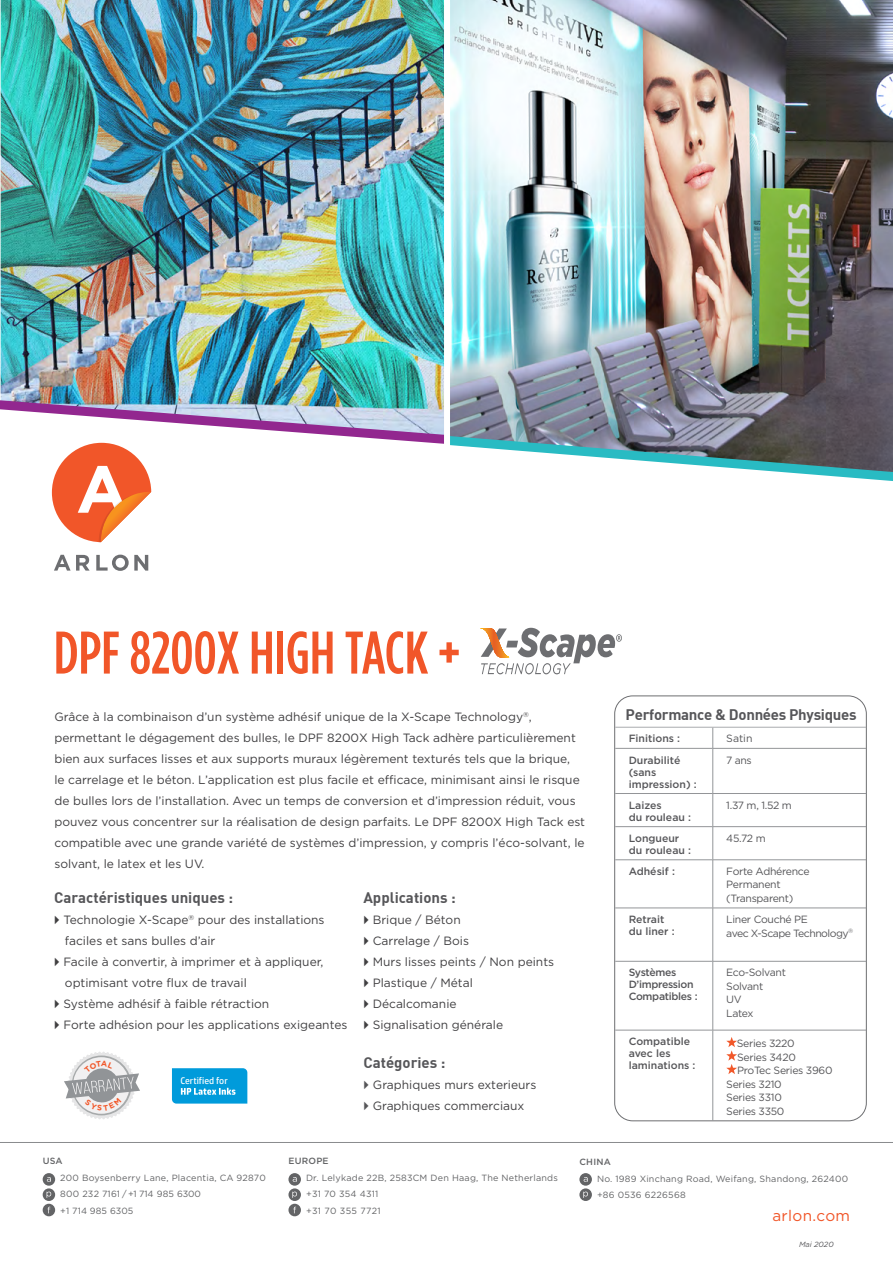
<style>
.page{position:relative;width:893px;height:1263px;background:#fff}
.page>*{position:absolute;margin:0;border:0;box-sizing:border-box;transform-origin:0 0}
.t1{font:500 60px "Gotham Condensed";color:#f15629}
.t2{font:15.3px "Gotham";letter-spacing:.025em;color:#f15629}
.t3{font:15px "DIN Bold";color:#565659}
.t4{font:15px "DIN Bold";letter-spacing:-.02em;color:#565659}
.t5{font:12px/21px "Gotham";color:#414042}
.t6{font:10.5px/13.5px "Gotham";letter-spacing:-.03em;color:#565659}
.t7{font:500 10.5px/12px "Gotham";color:#565659}
.t8{font:10.5px/13.5px "Gotham";letter-spacing:-.05em;color:#565659}
.t9{font:500 10.5px/12px "Gotham";letter-spacing:-.03em;color:#565659}
.t10{font:9.6px "HP Simplified";color:#fff}
.t11{font:9px/16.5px "Gotham";letter-spacing:.025em;color:#636466}
.t12{font:500 9px "Gotham";letter-spacing:.025em;color:#636466}
.t13{font:italic 7.5px "Gotham";color:#565659}
.s1{font-family:"Arial"}
.s2{font-family:"Arial";color:#565659}
</style>
<div class="page">
<hr style="left:0;top:1142px;width:893px;height:1px;background:#8a8c8e">
<div style="left:43px;top:1173px;width:12px;height:13px;background:#636466;border-radius:50%"></div>
<svg style="left:47px;top:1177px;width:4px;height:5px"></svg>
<svg style="left:43px;top:1204px;width:12px;height:12px"></svg>
<svg style="left:43px;top:1188px;width:12px;height:13px"></svg>
<svg style="left:47px;top:1191px;width:4px;height:7px"></svg>
<div style="left:288px;top:1173px;width:13px;height:13px;background:#636466;border-radius:50%"></div>
<svg style="left:293px;top:1177px;width:4px;height:5px"></svg>
<svg style="left:288px;top:1204px;width:13px;height:12px"></svg>
<svg style="left:288px;top:1188px;width:13px;height:13px"></svg>
<svg style="left:292px;top:1191px;width:5px;height:7px"></svg>
<svg style="left:579px;top:1173px;width:13px;height:13px"></svg>
<svg style="left:584px;top:1177px;width:4px;height:5px"></svg>
<svg style="left:579px;top:1188px;width:13px;height:13px"></svg>
<svg style="left:583px;top:1191px;width:5px;height:7px"></svg>
<div style="left:614px;top:696px;width:252px;height:425px;border:1px solid #6d6e71;border-radius:18px"></div>
<svg style="left:712px;top:728px;width:1px;height:20px"></svg>
<hr style="left:615px;top:748px;width:98px;height:1px;background:#939598">
<hr style="left:713px;top:748px;width:153px;height:1px;background:#939598">
<hr style="left:712px;top:748px;width:1px;height:45px;background:#939598">
<hr style="left:615px;top:793px;width:98px;height:1px;background:#939598">
<hr style="left:713px;top:793px;width:153px;height:1px;background:#939598">
<hr style="left:712px;top:794px;width:1px;height:32px;background:#939598">
<hr style="left:615px;top:826px;width:98px;height:1px;background:#939598">
<hr style="left:713px;top:826px;width:153px;height:1px;background:#939598">
<hr style="left:712px;top:827px;width:1px;height:32px;background:#939598">
<hr style="left:615px;top:859px;width:98px;height:1px;background:#939598">
<hr style="left:713px;top:859px;width:153px;height:1px;background:#939598">
<hr style="left:712px;top:860px;width:1px;height:48px;background:#939598">
<hr style="left:615px;top:908px;width:98px;height:1px;background:#939598">
<hr style="left:713px;top:908px;width:153px;height:1px;background:#939598">
<hr style="left:712px;top:908px;width:1px;height:53px;background:#939598">
<hr style="left:615px;top:961px;width:98px;height:1px;background:#939598">
<hr style="left:713px;top:961px;width:153px;height:1px;background:#939598">
<hr style="left:712px;top:961px;width:1px;height:69px;background:#939598">
<hr style="left:712px;top:1030px;width:1px;height:91px;background:#939598">
<hr style="left:615px;top:1030px;width:98px;height:1px;background:#939598">
<hr style="left:713px;top:1030px;width:153px;height:1px;background:#939598">
<hr style="left:615px;top:727px;width:98px;height:1px;background:#a9abae">
<hr style="left:713px;top:727px;width:153px;height:1px;background:#a9abae">
<svg style="left:726px;top:1037px;width:11px;height:37px"></svg>
<svg style="left:172px;top:1068px;width:75px;height:35px;background:#13a2dd"></svg>
<svg style="left:480px;top:628px;width:142px;height:46px"></svg>
<svg style="left:54px;top:555px;width:36px;height:16px"></svg>
<svg style="left:96px;top:555px;width:52px;height:16px"></svg>
<img style="left:1px;top:0;width:443px;height:395px">
<img style="left:450px;top:0;width:443px;height:395px">
<svg style="left:0;top:395px;width:893px;height:148px"></svg>
<div style="left:444px;top:0;width:6px;height:456px;background:#fff"></div>
<svg style="left:64px;top:1052px;width:76px;height:67px"></svg>
<h1 class="t1" style="left:54px;top:618px;width:408px">DPF 8200X HIGH TACK +</h1>
<p class="t5" style="left:54px;top:706px;width:532px">Grâce à la combinaison d’un système adhésif unique de la X-Scape Technology<sup>®</sup>, permettant le dégagement des bulles, le DPF 8200X High Tack adhère particulièrement bien aux surfaces lisses et aux supports muraux légèrement texturés tels que la brique,<br>le carrelage et le béton. L’application est plus facile et efficace, minimisant ainsi le risque de bulles lors de l’installation. Avec un temps de conversion et d’impression réduit, vous pouvez vous concentrer sur la réalisation de design parfaits. Le DPF 8200X High Tack est compatible avec une grande variété de systèmes d’impression, y compris l’éco-solvant, le solvant, le latex et les UV.</p>
<p class="t3" style="left:54px;top:887px;width:181px">Caractéristiques uniques :</p>
<p class="t5" style="left:54px;top:909px;width:272px"><span class="s1">►</span> Technologie X-Scape<sup>®</sup> pour des installations</p>
<p class="t5" style="left:65px;top:930px;width:152px">faciles et sans bulles d’air</p>
<p class="t5" style="left:54px;top:951px;width:271px"><span class="s1">►</span> Facile à convertir, à imprimer et à appliquer,</p>
<p class="t5" style="left:65px;top:972px;width:183px">optimisant votre flux de travail</p>
<p class="t5" style="left:54px;top:993px;width:217px"><span class="s1">►</span> Système adhésif à faible rétraction</p>
<p class="t5" style="left:54px;top:1014px;width:295px"><span class="s1">►</span> Forte adhésion pour les applications exigeantes</p>
<p class="t10" style="left:181px;top:1076px;width:49px">Certified for</p>
<p class="t3" style="left:363px;top:887px;width:94px">Applications :</p>
<p class="t5" style="left:363px;top:908px;width:192px"><span class="s1">►</span> Brique / Béton<br><span class="s1">►</span> Carrelage / Bois<br><span class="s1">►</span> Murs lisses peints / Non peints <span class="s1">►</span> Plastique / Métal<br><span class="s1">►</span> Décalcomanie<br><span class="s1">►</span> Signalisation générale</p>
<p class="t3" style="left:363px;top:1052px;width:84px">Catégories :</p>
<p class="t5" style="left:363px;top:1073px;width:175px"><span class="s2">►</span> Graphiques murs exterieurs <span class="s2">►</span> Graphiques commerciaux</p>
<p class="t4" style="left:626px;top:705px;width:232px">Performance &amp; Données Physiques</p>
<p class="t7" style="left:629px;top:732px;width:53px">Finitions :</p>
<p class="t6" style="left:726px;top:732px;width:28px">Satin</p>
<p class="t7" style="left:629px;top:753px;width:70px">Durabilité (sans impression) :</p>
<p class="t6" style="left:726px;top:753px;width:27px">7 ans</p>
<p class="t7" style="left:629px;top:799px;width:64px">Laizes<br>du rouleau :</p>
<p class="t6" style="left:726px;top:798px;width:67px">1.37 m, 1.52 m</p>
<p class="t7" style="left:629px;top:832px;width:64px">Longueur du rouleau :</p>
<p class="t6" style="left:726px;top:831px;width:41px">45.72 m</p>
<p class="t7" style="left:629px;top:865px;width:48px">Adhésif :</p>
<p class="t6" style="left:726px;top:864px;width:85px">Forte Adhérence<br>Permanent (Transparent)</p>
<p class="t7" style="left:629px;top:913px;width:47px">Retrait du liner :</p>
<p class="t8" style="left:726px;top:912px;width:128px">Liner Couché PE<br>avec X-Scape Technology<sup>®</sup></p>
<p class="t9" style="left:629px;top:966px;width:70px">Systèmes<br>D’impression<br>Compatibles :</p>
<p class="t6" style="left:726px;top:966px;width:61px">Eco-Solvant<br>Solvant<br>UV<br>Latex</p>
<p class="t7" style="left:629px;top:1035px;width:68px">Compatible avec les laminations :</p>
<p class="t6" style="left:737px;top:1036px;width:59px">Series 3220</p>
<p class="t6" style="left:737px;top:1050px;width:60px">Series 3420</p>
<p class="t6" style="left:737px;top:1063px;width:97px">ProTec Series 3960</p>
<p class="t6" style="left:726px;top:1077px;width:57px">Series 3210</p>
<p class="t6" style="left:726px;top:1090px;width:57px">Series 3310</p>
<p class="t6" style="left:726px;top:1104px;width:60px">Series 3350</p>
<p class="t12" style="left:43px;top:1156px;width:22px">USA</p>
<p class="t11" style="left:60px;top:1169px;width:207px">200 Boysenberry Lane, Placentia, CA 92870<br>800 232 7161 / +1 714 985 6300<br>+1 714 985 6305</p>
<p class="t12" style="left:288px;top:1156px;width:42px">EUROPE</p>
<p class="t11" style="left:306px;top:1169px;width:253px">Dr. Lelykade 22B, 2583CM Den Haag, The Netherlands +31 70 354 4311<br>+31 70 355 7721</p>
<p class="t12" style="left:579px;top:1157px;width:33px">CHINA</p>
<p class="t11" style="left:597px;top:1170px;width:253px">No. 1989 Xinchang Road, Weifang, Shandong, 262400 +86 0536 6226568</p>
<p class="t2" style="left:772px;top:1207px;width:79px">arlon.com</p>
<p class="t13" style="left:799px;top:1240px;width:36px">Mai 2020</p>
</div>
